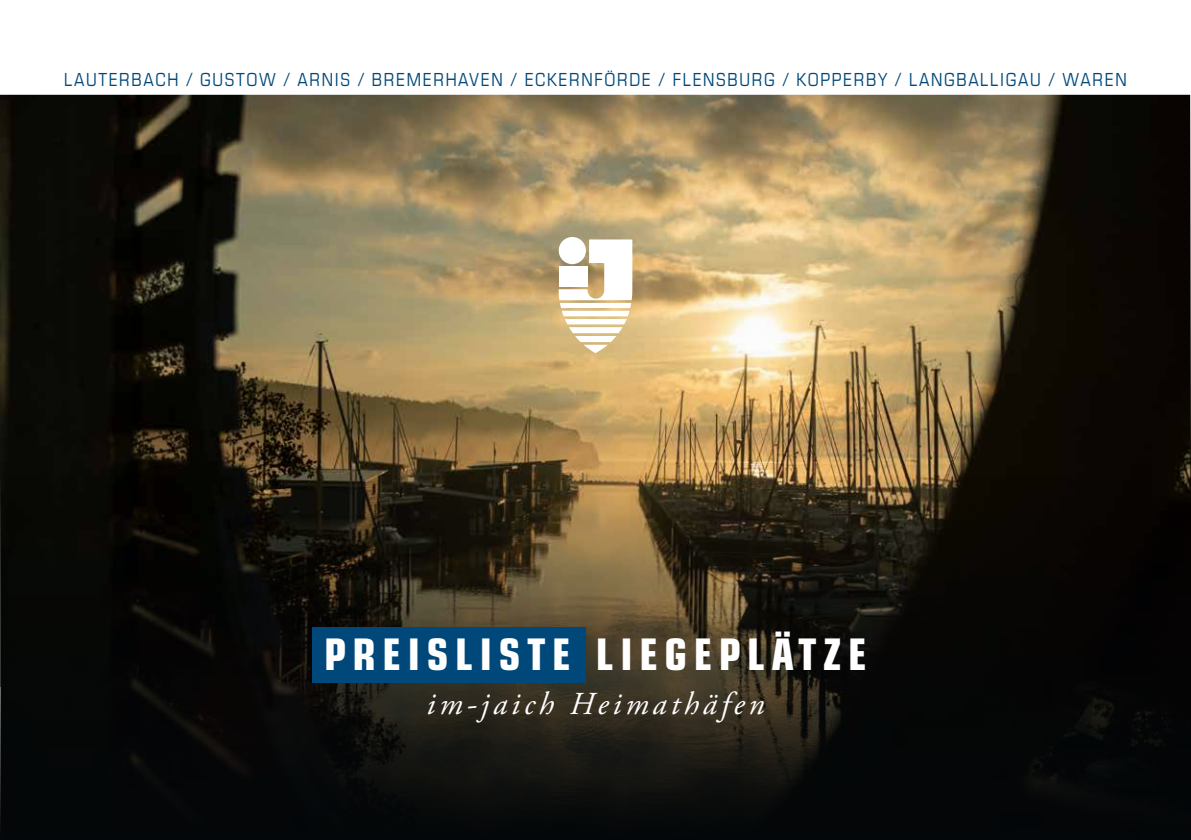
<style>
.page{position:relative;width:1191px;height:840px;background:#fff}
.page>*{position:absolute;margin:0;border:0;box-sizing:border-box;transform-origin:0 0}
.t1{font:700 condensed 43.6px "Eurostile LT Std";letter-spacing:.15em;color:#fff}
.t2{font:italic 31.8px "Adobe Garamond Pro";letter-spacing:.125em;color:#fff}
.t3{font:condensed 18px "Eurostile LT Std";letter-spacing:.09em;color:#004879}
</style>
<div class="page">
<img style="left:0;top:95px;width:1191px;height:380px">
<svg style="left:0;top:475px;width:1191px;height:364px;background:#18150f"></svg>
<div style="left:312px;top:626px;width:273px;height:56px;background:#004879"></div>
<svg style="left:559px;top:237px;width:27px;height:27px"></svg>
<svg style="left:558px;top:239px;width:74px;height:114px"></svg>
<p class="t3" style="left:64px;top:68px;width:1064px">LAUTERBACH / GUSTOW / ARNIS / BREMERHAVEN / ECKERNFÖRDE / FLENSBURG / KOPPERBY / LANGBALLIGAU / WAREN</p>
<h1 class="t1" style="left:324px;top:627px;width:544px">PREISLISTE LIEGEPLÄTZE</h1>
<h2 class="t2" style="left:426px;top:684px;width:339px">im-jaich Heimathäfen</h2>
</div>
